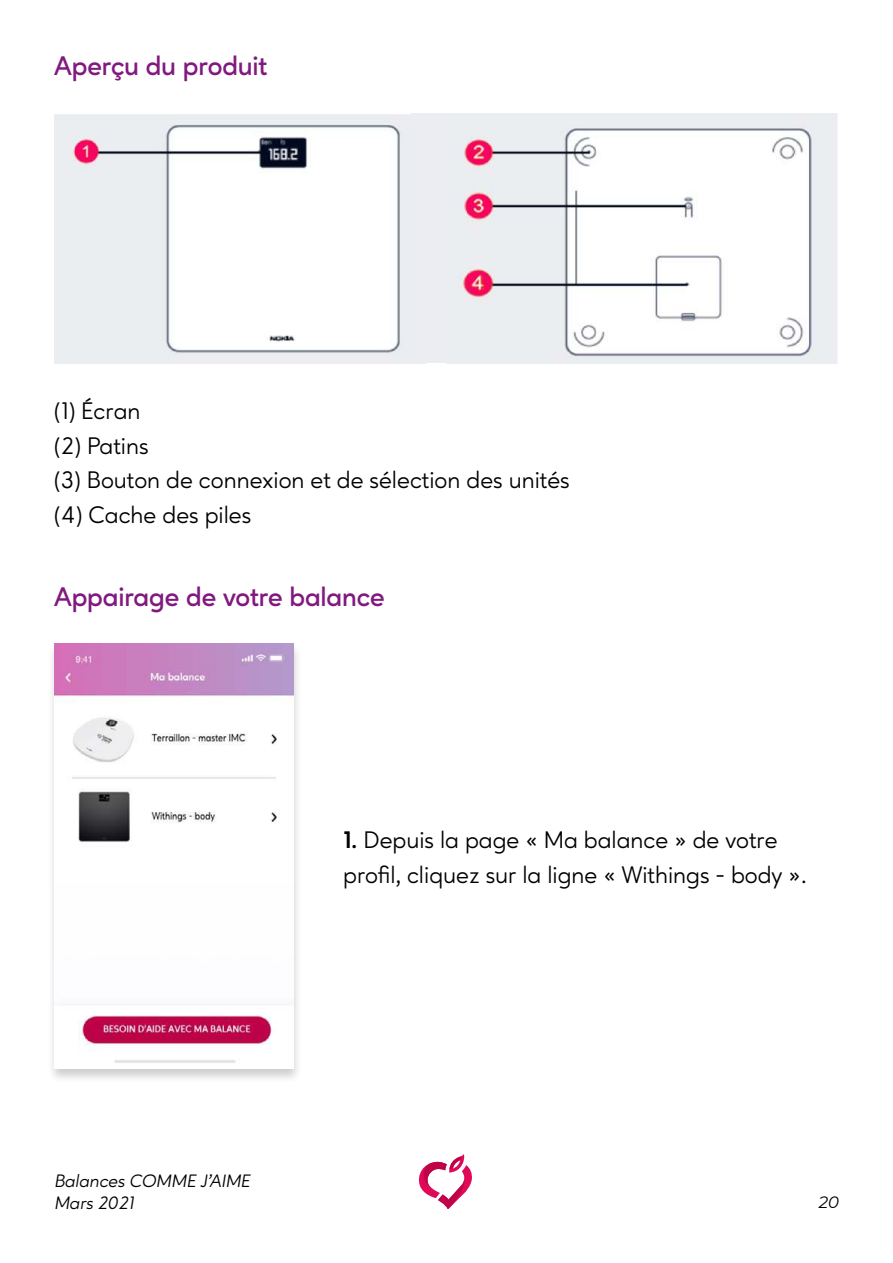
<style>
.page{position:relative;width:893px;height:1263px;background:#fff}
.page>*{position:absolute;margin:0;border:0;box-sizing:border-box;transform-origin:0 0}
.t1{font:600 27px "Ageo";letter-spacing:-.01em;color:#81197f}
.t2{font:24px/34.5px "Ageo";color:#000}
.t3{font:italic 18px/21.6px "Ageo";color:#000}
.t4{font:italic 16.5px "Montserrat";color:#000}
.s1{font-weight:700}
</style>
<div class="page">
<svg style="left:418px;top:1154px;width:54px;height:55px"></svg>
<img style="left:54px;top:114px;width:357px;height:249px">
<div style="left:411px;top:113px;width:428px;height:250px;background:#ecedf2"></div>
<img style="left:458px;top:113px;width:381px;height:250px">
<div style="left:47px;top:642px;width:256px;height:442px;background:#000;opacity:.2"></div>
<img style="left:54px;top:644px;width:239px;height:425px">
<p class="t1" style="left:54px;top:49px;width:215px">Aperçu du produit</p>
<p class="t2" style="left:54px;top:394px;width:517px">(1) Écran<br>(2) Patins<br>(3) Bouton de connexion et de sélection des unités (4) Cache des piles</p>
<p class="t1" style="left:54px;top:581px;width:332px">Appairage de votre balance</p>
<p class="t2" style="left:343px;top:823px;width:465px"><span class="s1">1.</span> Depuis la page « Ma balance » de votre profil, cliquez sur la ligne « Withings - body ».</p>
<p class="t3" style="left:54px;top:1170px;width:197px">Balances COMME J’AIME<br>Mars 2021</p>
<p class="t4" style="left:819px;top:1191px;width:22px">20</p>
</div>
